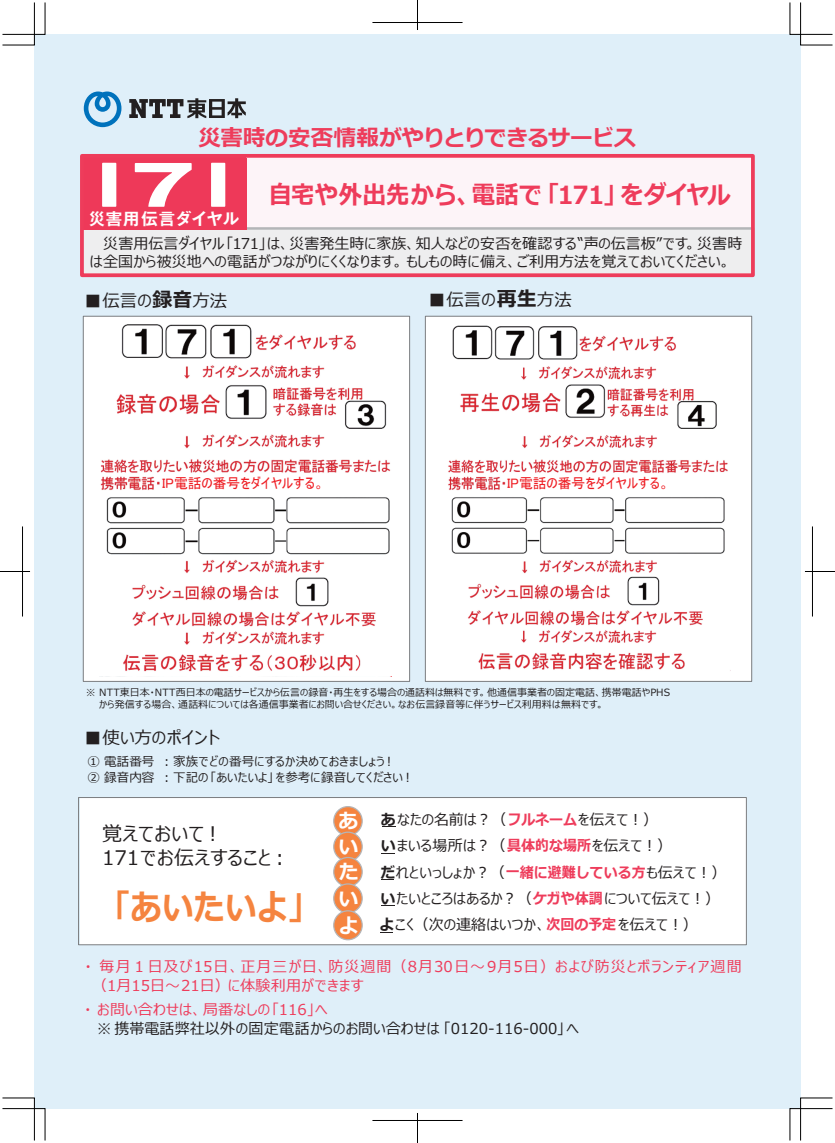
<style>
.page{position:relative;width:835px;height:1143px;background:#fff}
.page>*{position:absolute;margin:0;border:0;box-sizing:border-box;transform-origin:0 0}
.t1{font:700 35px "Meiryo";color:#f5843f;scale:.9 1}
.t2{font:700 25px "Meiryo";letter-spacing:-.015em;color:#ee3c5b;scale:.93 1}
.t3{font:700 22.5px "Meiryo";letter-spacing:-.015em;color:#ee3c5b}
.t4{font:20px/24px "Meiryo UI";letter-spacing:.02em;color:#231f20}
.t5{font:700 20px/26.4px "Meiryo";color:#fff;text-align:justify}
.t6{font:17.5px "Meiryo UI";color:#231f20}
.t7{font:700 16.38px "Gothic MB101 Pr 5 De";letter-spacing:.025em;color:#fff}
.t8{font:15px/26.2px "Meiryo UI";color:#231f20}
.t9{font:15px/19.1px "Meiryo UI";letter-spacing:.07em;color:#ee3c5b}
.t10{font:15px "Meiryo UI";letter-spacing:.02em;color:#ee3c5b}
.t11{font:13.75px "MS UI Gothic";color:#ee1d23}
.t12{font:12.5px/16px "Meiryo UI";letter-spacing:.02em;color:#231f20}
.t13{font:10px/12px "Meiryo UI";color:#231f20}
.s1{font-family:"Koz Go Pr 6 N";font-size:15.75px}
.s2{font-family:"Meiryo";font-weight:700;font-size:20px}
.s3{font-size:17.5px;color:#fff}
.s4{font-family:"Meiryo";font-weight:700}
.s5{font-family:"Meiryo";font-weight:700;color:#ee3c5b}
</style>
<div class="page">
<div style="left:34px;top:34px;width:766px;height:1074px;background:#dfeff9"></div>
<div style="left:83px;top:316px;width:326px;height:365px;background:#fff;border:1px solid #7b7d80"></div>
<div style="left:425px;top:316px;width:326px;height:365px;background:#fff;border:1px solid #7b7d80"></div>
<img style="left:100px;top:324px;width:291px;height:348px">
<img style="left:448px;top:325px;width:280px;height:345px">
<div style="left:81px;top:156px;width:671px;height:72px;background:#fdf4f8"></div>
<div style="left:81px;top:229px;width:671px;height:46px;background:#eeeeef"></div>
<div style="left:81px;top:227px;width:673px;height:50px;border:2px solid #b4b5b8"></div>
<div style="left:83px;top:158px;width:163px;height:71px;background:#ee3959"></div>
<div style="left:80px;top:154px;width:674px;height:123px;border:4px solid #ee3c5b"></div>
<div style="left:80px;top:797px;width:666px;height:147px;background:#fff"></div>
<div style="left:78px;top:797px;width:668px;height:148px;border:1px solid #7b7d80"></div>
<svg style="left:382px;top:826px;width:13px;height:1px"></svg>
<svg style="left:381px;top:879px;width:12px;height:1px"></svg>
<svg style="left:381px;top:905px;width:13px;height:1px"></svg>
<div style="left:333px;top:806px;width:29px;height:29px;background:#f5843f;border-radius:50%"></div>
<div style="left:333px;top:806px;width:29px;height:30px;border:1px solid #b4b5b8;border-radius:50%"></div>
<div style="left:333px;top:832px;width:29px;height:29px;background:#f5843f;border-radius:50%"></div>
<div style="left:333px;top:831px;width:29px;height:30px;border:1px solid #b4b5b8;border-radius:50%"></div>
<div style="left:333px;top:857px;width:29px;height:29px;background:#f5843f;border-radius:50%"></div>
<div style="left:333px;top:856px;width:29px;height:30px;border:1px solid #b4b5b8;border-radius:50%"></div>
<div style="left:333px;top:883px;width:29px;height:29px;background:#f5843f;border-radius:50%"></div>
<div style="left:333px;top:883px;width:29px;height:30px;border:1px solid #b4b5b8;border-radius:50%"></div>
<div style="left:333px;top:910px;width:29px;height:29px;background:#f5843f;border-radius:50%"></div>
<div style="left:333px;top:910px;width:29px;height:30px;border:1px solid #b4b5b8;border-radius:50%"></div>
<svg style="left:135px;top:163px;width:56px;height:44px"></svg>
<div style="left:211px;top:163px;width:14px;height:44px;background:#fff"></div>
<div style="left:102px;top:163px;width:14px;height:44px;background:#fff"></div>
<svg style="left:84px;top:91px;width:37px;height:36px"></svg>
<svg style="left:129px;top:98px;width:117px;height:20px"></svg>
<svg style="left:2px;top:1097px;width:43px;height:43px"></svg>
<svg style="left:2px;top:2px;width:43px;height:43px"></svg>
<svg style="left:789px;top:2px;width:43px;height:43px"></svg>
<svg style="left:789px;top:1097px;width:43px;height:43px"></svg>
<hr style="left:0;top:571px;width:30px;height:1px;background:#000">
<hr style="left:22px;top:526px;width:1px;height:90px;background:#000">
<hr style="left:804px;top:571px;width:30px;height:1px;background:#000">
<hr style="left:811px;top:526px;width:1px;height:90px;background:#000">
<hr style="left:372px;top:22px;width:90px;height:1px;background:#000">
<hr style="left:417px;top:0;width:1px;height:30px;background:#000">
<hr style="left:372px;top:1120px;width:90px;height:1px;background:#000">
<hr style="left:417px;top:1112px;width:1px;height:30px;background:#000">
<div style="left:162px;top:475px;width:221px;height:20px;background:#fff"></div>
<div style="left:507px;top:475px;width:220px;height:20px;background:#fff"></div>
<h3 class="t3" style="left:198px;top:121px;width:439px">災害時の安否情報がやりとりできるサービス</h3>
<h2 class="t2" style="left:269px;top:178px;width:498px">自宅や外出先から、電話で「171」をダイヤル</h2>
<p class="t7" style="left:89px;top:205px;width:152px">災害用伝言ダイヤル</p>
<p class="t8" style="left:90px;top:236px;width:654px;line-height:18px;text-indent:14px">災害用伝言ダイヤル「171」は、災害発生時に家族、知人などの安否を確認する‟声の伝言板”です。災害時は全国から被災地への電話がつながりにくくなります。もしもの時に備え、ご利用方法を覚えておいてください。</p>
<p class="t6" style="left:85px;top:288px;width:144px"><span class="s1">■</span>伝言の<span class="s2">録音</span>方法</p>
<p class="t6" style="left:429px;top:287px;width:144px"><span class="s1">■</span>伝言の<span class="s2">再生</span>方法</p>
<p class="t11" style="left:162px;top:476px;width:164px">IP電話の番号をダイヤルする。</p>
<p class="t11" style="left:507px;top:476px;width:164px">IP電話の番号をダイヤルする。</p>
<p class="t13" style="left:99px;top:687px;width:572px;text-indent:-13px">※ NTT東日本・NTT西日本の電話サービスから伝言の録音・再生をする場合の通話料は無料です。他通信事業者の固定電話、携帯電話やPHSから発信する場合、通話料については各通信事業者にお問い合せください。なお伝言録音等に伴うサービス利用料は無料です。</p>
<p class="t6" style="left:85px;top:725px;width:136px"><span class="s1">■</span>使い方のポイント</p>
<p class="t12" style="left:87px;top:754px;width:328px">① 電話番号 ︓家族でどの番号にするか決めておきましょう︕<br>② 録音内容 ︓下記の「あいたいよ」を参考に録音してください︕</p>
<h3 class="t4" style="left:102px;top:822px;width:189px">覚えておいて︕<br>171でお伝えすること︓</h3>
<h1 class="t1" style="left:99px;top:882px;width:247px">「あいたいよ」</h1>
<p class="t8" style="left:338px;top:807px;width:389px"><span class="s3">「あ」</span> <span class="s4">あ</span>なたの名前は︖（<span class="s5">フルネーム</span>を伝えて︕）<br><span class="s3">「い」</span> <span class="s4">い</span>まいる場所は︖（<span class="s5">具体的な場所</span>を伝えて︕）<br><span class="s3">「た」</span> <span class="s4">だ</span>れといっしょか︖（<span class="s5">一緒に避難している方</span>も伝えて︕）<span class="s3">「い」</span> <span class="s4">い</span>たいところはあるか︖（<span class="s5">ケガや体調</span>について伝えて︕）<span class="s3">「よ」</span> <span class="s4">よ</span>こく（次の連絡はいつか、<span class="s5">次回の予定</span>を伝えて︕）</p>
<h3 class="t5" style="left:338px;top:808px;width:22px">あいたいよ</h3>
<p class="t9" style="left:92px;top:957px;width:650px;text-indent:-8px">・毎月１日及び15日、正月三が日、防災週間（8月30日～9月5日）および防災とボランティア週間（1月15日～21日）に体験利用ができます</p>
<p class="t10" style="left:84px;top:999px;width:245px">・お問い合わせは、局番なしの「116」へ</p>
<p class="t8" style="left:97px;top:1016px;width:483px">※ 携帯電話弊社以外の固定電話からのお問い合わせは「0120-116-000」へ</p>
</div>
